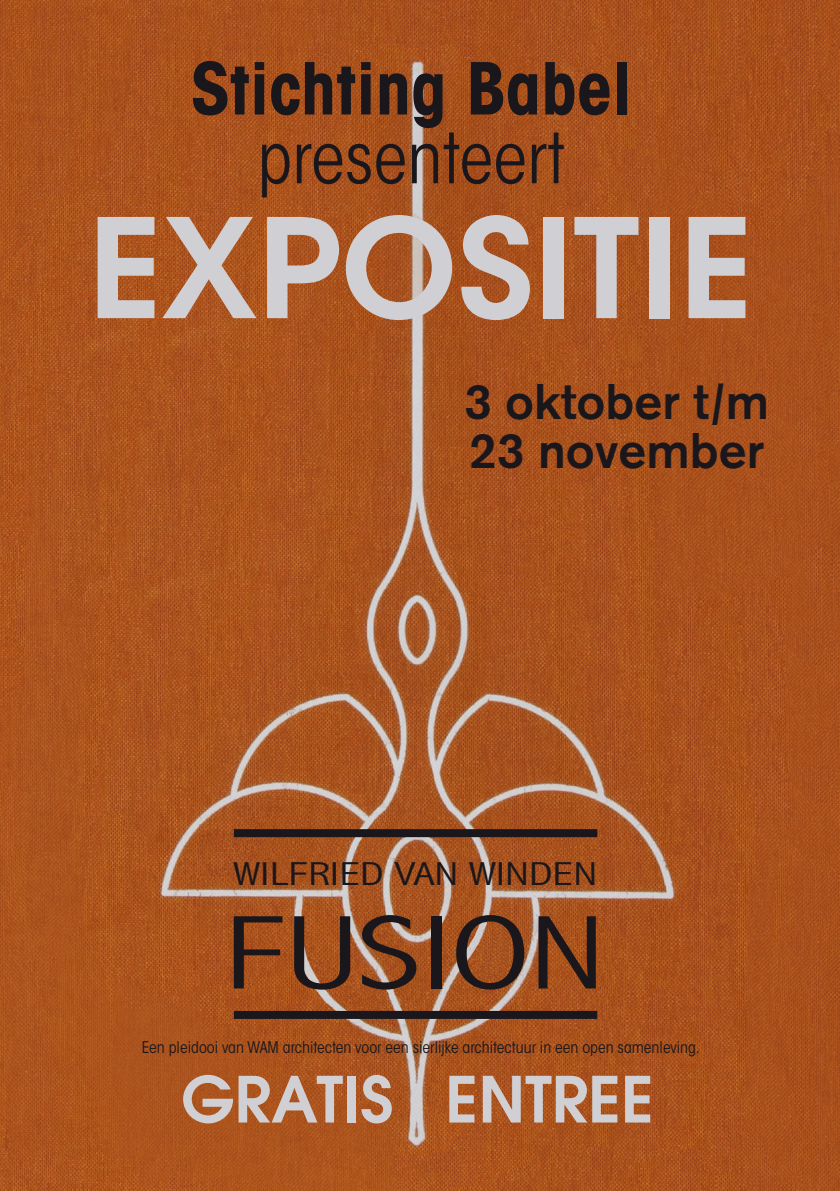
<style>
.page{position:relative;width:840px;height:1191px;background:#fff}
.page>*{position:absolute;margin:0;border:0;box-sizing:border-box;transform-origin:0 0}
.t1{font:600 136.8px "ITC Avant Garde Std";color:#d0cfd4}
.t2{font:300 condensed 106px "Abadi";color:#1a171c;scale:1.44 1}
.t3{font:700 condensed 70.8px "ITC Avant Garde Std";color:#1a171c}
.t4{font:condensed 70.8px "ITC Avant Garde Std";color:#1a171c}
.t5{font:600 63.2px "Avant Garde";color:#d0cfd4}
.t6{font:500 49.6px "Akzidenz Grotesk BE";color:#1a171c}
.t7{font:300 condensed 33.2px "Abadi";color:#1a171c;scale:1.44 1}
.t8{font:condensed 16px "ITC Avant Garde Std";color:#1a171c}
.s1{font-style:italic;font-size:58.8px}
</style>
<div class="page">
<img style="left:0;top:0;width:839px;height:1191px">
<div style="left:234px;top:829px;width:363px;height:8px;background:#1a171c"></div>
<div style="left:234px;top:1011px;width:363px;height:8px;background:#1a171c"></div>
<p class="t3" style="left:190px;top:44px;width:442px">Stichting Babel</p>
<p class="t4" style="left:257px;top:115px;width:309px">presenteert</p>
<p class="t1" style="left:88px;top:182px;width:665px">EXPOSITIE</p>
<p class="t6" style="left:463px;top:371px;width:306px">3 oktober t<span class="s1">/</span>m</p>
<p class="t6" style="left:468px;top:420px;width:297px">23 november</p>
<p class="t7" style="left:234px;top:854px;width:254px">WILFRIED VAN WINDEN</p>
<p class="t2" style="left:224px;top:891px;width:266px">FUSION</p>
<p class="t8" style="left:142px;top:1037px;width:559px">Een pleidooi van WAM architecten voor een sierlijke architectuur in een open samenleving.</p>
<p class="t5" style="left:181px;top:1058px;width:474px">GRATIS ENTREE</p>
</div>
